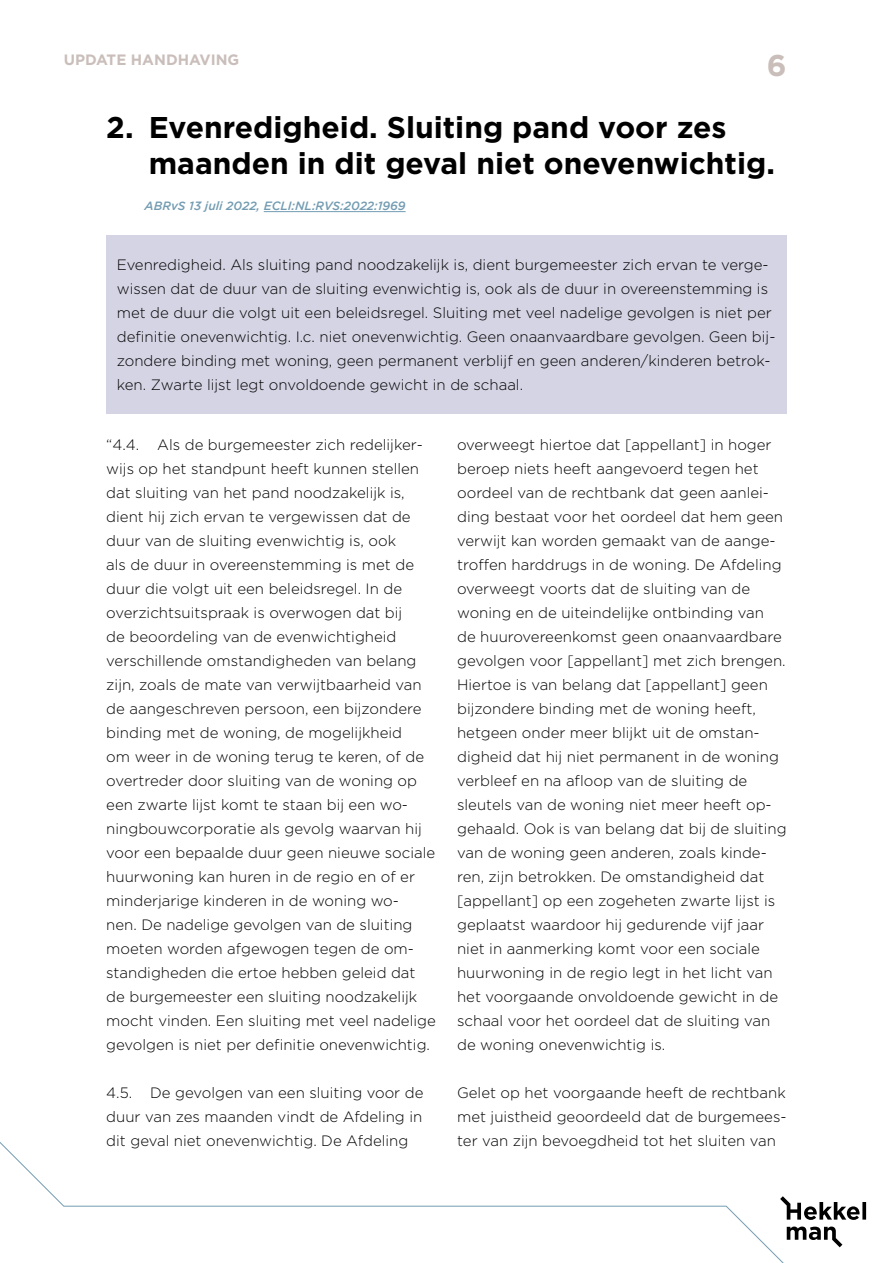
<style>
.page{position:relative;width:893px;height:1263px;background:#fff}
.page>*{position:absolute;margin:0;border:0;box-sizing:border-box;transform-origin:0 0}
.t1{font:700 30px/36px "Gotham";color:#000}
.t2{font:700 30px "Gotham";color:#cabeba}
.t3{font:300 15px/24px "Gotham";color:#000}
.t4{font:700 15px "Gotham";color:#cabeba}
.t5{font:italic 500 12px "Gotham";color:#739cb2}
</style>
<div class="page">
<svg style="left:0;top:1142px;width:784px;height:121px"></svg>
<svg style="left:780px;top:1196px;width:86px;height:51px"></svg>
<hr style="left:264px;top:211px;width:142px;height:1px;background:#739cb2">
<div style="left:106px;top:235px;width:681px;height:179px;background:#d5d4e4"></div>
<p class="t4" style="left:64px;top:51px;width:177px">UPDATE HANDHAVING</p>
<h1 class="t2" style="left:767px;top:48px;width:21px">6</h1>
<h1 class="t1" style="left:149px;top:109px;width:628px;text-indent:-43px">2. Evenredigheid. Sluiting pand voor zes maanden in dit geval niet onevenwichtig.</h1>
<p class="t5" style="left:145px;top:199px;width:263px">ABRvS 13 juli 2022, ECLI:NL:RVS:2022:1969</p>
<p class="t3" style="left:117px;top:252px;width:660px">Evenredigheid. Als sluiting pand noodzakelijk is, dient burgemeester zich ervan te verge&shy;wissen dat de duur van de sluiting evenwichtig is, ook als de duur in overeenstemming is met de duur die volgt uit een beleidsregel. Sluiting met veel nadelige gevolgen is niet per definitie onevenwichtig. I.c. niet onevenwichtig. Geen onaanvaardbare gevolgen. Geen bij&shy;zondere binding met woning, geen permanent verblijf en geen anderen/kinderen betrok&shy;ken. Zwarte lijst legt onvoldoende gewicht in de schaal.</p>
<p class="t3" style="left:106px;top:432px;width:331px">“4.4. Als de burgemeester zich redelijker&shy;wijs op het standpunt heeft kunnen stellen dat sluiting van het pand noodzakelijk is, dient hij zich ervan te vergewissen dat de duur van de sluiting evenwichtig is, ook<br>als de duur in overeenstemming is met de duur die volgt uit een beleidsregel. In de overzichtsuitspraak is overwogen dat bij<br>de beoordeling van de evenwichtigheid verschillende omstandigheden van belang zijn, zoals de mate van verwijtbaarheid van de aangeschreven persoon, een bijzondere binding met de woning, de mogelijkheid<br>om weer in de woning terug te keren, of de overtreder door sluiting van de woning op een zwarte lijst komt te staan bij een wo&shy;ningbouwcorporatie als gevolg waarvan hij voor een bepaalde duur geen nieuwe sociale huurwoning kan huren in de regio en of er minderjarige kinderen in de woning wo-<br>nen. De nadelige gevolgen van de sluiting moeten worden afgewogen tegen de om&shy;standigheden die ertoe hebben geleid dat de burgemeester een sluiting noodzakelijk mocht vinden. Een sluiting met veel nadelige gevolgen is niet per definitie onevenwichtig.</p>
<p class="t3" style="left:106px;top:1080px;width:319px;text-align:justify">4.5. De gevolgen van een sluiting voor de duur van zes maanden vindt de Afdeling in dit geval niet onevenwichtig. De Afdeling</p>
<p class="t3" style="left:457px;top:432px;width:331px">overweegt hiertoe dat [appellant] in hoger beroep niets heeft aangevoerd tegen het oordeel van de rechtbank dat geen aanlei&shy;ding bestaat voor het oordeel dat hem geen verwijt kan worden gemaakt van de aange&shy;troffen harddrugs in de woning. De Afdeling overweegt voorts dat de sluiting van de woning en de uiteindelijke ontbinding van<br>de huurovereenkomst geen onaanvaardbare gevolgen voor [appellant] met zich brengen.<br>Hiertoe is van belang dat [appellant] geen bijzondere binding met de woning heeft, hetgeen onder meer blijkt uit de omstan&shy;digheid dat hij niet permanent in de woning verbleef en na afloop van de sluiting de sleutels van de woning niet meer heeft op&shy;gehaald. Ook is van belang dat bij de sluiting van de woning geen anderen, zoals kinde&shy;ren, zijn betrokken. De omstandigheid dat [appellant] op een zogeheten zwarte lijst is geplaatst waardoor hij gedurende vijf jaar niet in aanmerking komt voor een sociale huurwoning in de regio legt in het licht van het voorgaande onvoldoende gewicht in de schaal voor het oordeel dat de sluiting van de woning onevenwichtig is.</p>
<p class="t3" style="left:457px;top:1080px;width:331px;text-align:justify">Gelet op het voorgaande heeft de rechtbank met juistheid geoordeeld dat de burgemees&shy;ter van zijn bevoegdheid tot het sluiten van</p>
</div>
